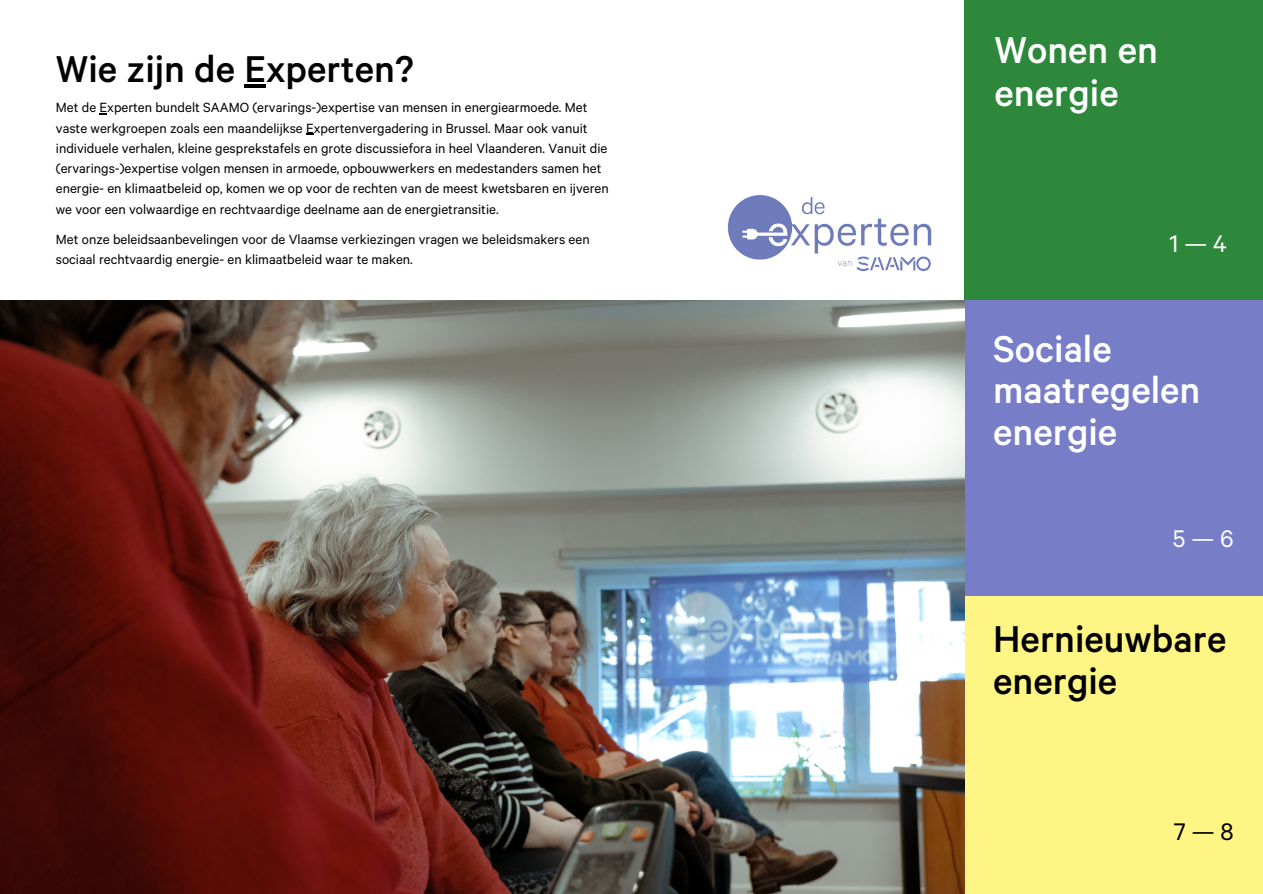
<style>
.page{position:relative;width:1263px;height:894px;background:#fff}
.page>*{position:absolute;margin:0;border:0;box-sizing:border-box;transform-origin:0 0}
.t1{font:500 42px/41.7px "Calibre";color:#fff}
.t2{font:500 42px/41.7px "Calibre";color:#000}
.t3{font:27px "Calibre";color:#fff}
.t4{font:27px "Calibre";color:#000}
.t5{font:15px/20.2px "Calibre";color:#000}
</style>
<div class="page">
<img style="left:0;top:300px;width:965px;height:593px">
<div style="left:965px;top:0;width:298px;height:300px;background:#2e883c"></div>
<div style="left:965px;top:595px;width:298px;height:298px;background:#fff585"></div>
<div style="left:965px;top:300px;width:298px;height:295px;background:#787dc8"></div>
<img style="left:727px;top:195px;width:205px;height:77px">
<svg style="left:100px;top:113px;width:7px;height:2px"></svg>
<hr style="left:244px;top:84px;width:22px;height:3px;background:#000">
<h1 class="t2" style="left:56px;top:54px;width:359px">Wie zijn de Experten?</h1>
<p class="t5" style="left:56px;top:100px;width:554px">Met de Experten bundelt SAAMO (ervarings-)expertise van mensen in energiearmoede. Met vaste werkgroepen zoals een maandelijkse Expertenvergadering in Brussel. Maar ook vanuit individuele verhalen, kleine gesprekstafels en grote discussiefora in heel Vlaanderen. Vanuit die (ervarings-)expertise volgen mensen in armoede, opbouwwerkers en medestanders samen het energie- en klimaatbeleid op, komen we op voor de rechten van de meest kwetsbaren en ijveren we voor een volwaardige en rechtvaardige deelname aan de energietransitie.</p>
<p class="t5" style="left:56px;top:232px;width:535px">Met onze beleidsaanbevelingen voor de Vlaamse verkiezingen vragen we beleidsmakers een sociaal rechtvaardig energie- en klimaatbeleid waar te maken.</p>
<h2 class="t1" style="left:994px;top:34px;width:165px;line-height:43.8px">Wonen en energie</h2>
<h2 class="t3" style="left:1169px;top:234px;width:59px">1—4</h2>
<p class="t1" style="left:993px;top:334px;width:209px">Sociale maatregelen energie</p>
<h1 class="t3" style="left:1173px;top:529px;width:62px">5—6</h1>
<h1 class="t2" style="left:993px;top:625px;width:235px">Hernieuwbare energie</h1>
<h2 class="t4" style="left:1174px;top:821px;width:61px">7—8</h2>
</div>
